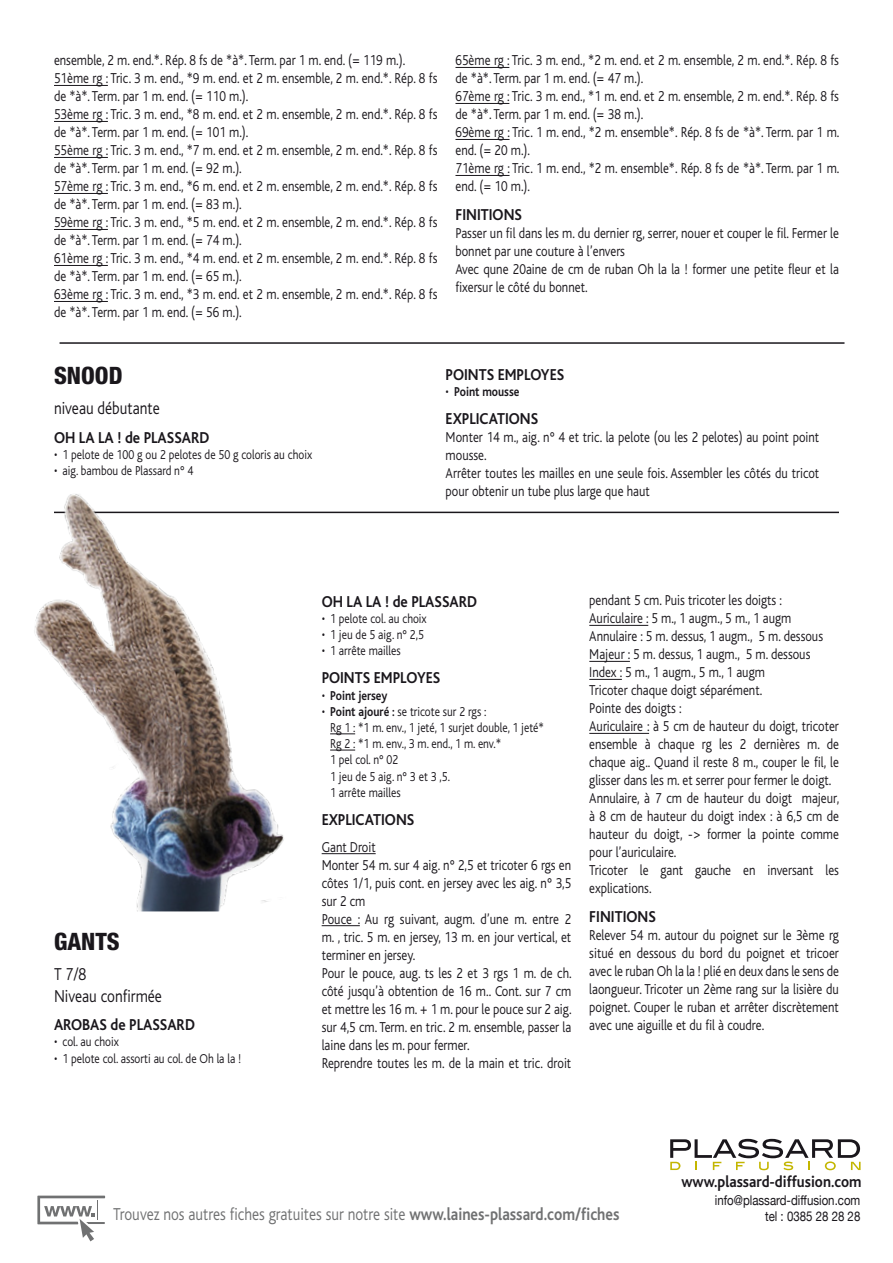
<style>
.page{position:relative;width:893px;height:1263px;background:#fff}
.page>*{position:absolute;margin:0;border:0;box-sizing:border-box;transform-origin:0 0}
.t1{font:800 condensed 24px "Helvetica Neue LT Std";color:#1a171c}
.t2{font:300 18px "Bliss";color:#707172;scale:.85 1}
.t3{font:300 18px/21.6px "Bliss";color:#1a171c;scale:.85 1}
.t4{font:700 16.5px "Bliss";color:#1a171c;scale:.9 1}
.t5{font:300 15px/18px "Bliss";color:#1a171c;scale:.85 1}
.t6{font:300 13.5px/16.2px "Bliss";color:#1a171c;scale:.85 1}
.t7{font:13.5px/16.2px "Helvetica Neue";color:#1a171c;text-align:right;scale:.85 1}
.t8{font:700 13.5px "Bliss";color:#1a171c;scale:.85 1}
.s1{font-weight:300}
.s2{font-weight:700}
</style>
<div class="page">
<hr style="left:54px;top:85px;width:54px;height:1px;background:#1a171c">
<hr style="left:54px;top:121px;width:54px;height:1px;background:#1a171c">
<hr style="left:54px;top:157px;width:54px;height:1px;background:#1a171c">
<hr style="left:54px;top:193px;width:54px;height:1px;background:#1a171c">
<hr style="left:54px;top:229px;width:54px;height:1px;background:#1a171c">
<hr style="left:54px;top:265px;width:54px;height:1px;background:#1a171c">
<hr style="left:54px;top:301px;width:54px;height:1px;background:#1a171c">
<hr style="left:455px;top:67px;width:54px;height:1px;background:#1a171c">
<hr style="left:455px;top:103px;width:54px;height:1px;background:#1a171c">
<hr style="left:455px;top:139px;width:54px;height:1px;background:#1a171c">
<hr style="left:455px;top:175px;width:54px;height:1px;background:#1a171c">
<svg style="left:37px;top:1195px;width:68px;height:46px"></svg>
<svg style="left:670px;top:1139px;width:191px;height:31px"></svg>
<svg style="left:330px;top:733px;width:25px;height:1px"></svg>
<svg style="left:330px;top:750px;width:25px;height:1px"></svg>
<hr style="left:322px;top:853px;width:54px;height:1px;background:#1a171c">
<hr style="left:322px;top:925px;width:38px;height:1px;background:#1a171c">
<hr style="left:589px;top:625px;width:59px;height:1px;background:#1a171c">
<hr style="left:589px;top:661px;width:41px;height:1px;background:#1a171c">
<hr style="left:589px;top:679px;width:33px;height:1px;background:#1a171c">
<hr style="left:589px;top:733px;width:60px;height:1px;background:#1a171c">
<hr style="left:60px;top:342px;width:784px;height:2px;background:#1a171c">
<hr style="left:54px;top:512px;width:785px;height:1px;background:#1a171c">
<img style="left:34px;top:494px;width:252px;height:417px">
<p class="t5" style="left:54px;top:52px;width:453px">ensemble, 2 m. end.*. Rép. 8 fs de *à*. Term. par 1 m. end. (= 119 m.).<br>51ème rg : Tric. 3 m. end., *9 m. end. et 2 m. ensemble, 2 m. end.*. Rép. 8 fs de *à*. Term. par 1 m. end. (= 110 m.).<br>53ème rg : Tric. 3 m. end., *8 m. end. et 2 m. ensemble, 2 m. end.*. Rép. 8 fs de *à*. Term. par 1 m. end. (= 101 m.).<br>55ème rg : Tric. 3 m. end., *7 m. end. et 2 m. ensemble, 2 m. end.*. Rép. 8 fs de *à*. Term. par 1 m. end. (= 92 m.).<br>57ème rg : Tric. 3 m. end., *6 m. end. et 2 m. ensemble, 2 m. end.*. Rép. 8 fs de *à*. Term. par 1 m. end. (= 83 m.).<br>59ème rg : Tric. 3 m. end., *5 m. end. et 2 m. ensemble, 2 m. end.*. Rép. 8 fs de *à*. Term. par 1 m. end. (= 74 m.).<br>61ème rg : Tric. 3 m. end., *4 m. end. et 2 m. ensemble, 2 m. end.*. Rép. 8 fs de *à*. Term. par 1 m. end. (= 65 m.).<br>63ème rg : Tric. 3 m. end., *3 m. end. et 2 m. ensemble, 2 m. end.*. Rép. 8 fs de *à*. Term. par 1 m. end. (= 56 m.).</p>
<p class="t5" style="left:455px;top:52px;width:453px">65ème rg : Tric. 3 m. end., *2 m. end. et 2 m. ensemble, 2 m. end.*. Rép. 8 fs de *à*. Term. par 1 m. end. (= 47 m.).<br>67ème rg : Tric. 3 m. end., *1 m. end. et 2 m. ensemble, 2 m. end.*. Rép. 8 fs de *à*. Term. par 1 m. end. (= 38 m.).<br>69ème rg : Tric. 1 m. end., *2 m. ensemble*. Rép. 8 fs de *à*. Term. par 1 m. end. (= 20 m.).<br>71ème rg : Tric. 1 m. end., *2 m. ensemble*. Rép. 8 fs de *à*. Term. par 1 m. end. (= 10 m.).</p>
<p class="t4" style="left:455px;top:206px;width:75px">FINITIONS</p>
<p class="t5" style="left:455px;top:224px;width:453px">Passer un fil dans les m. du dernier rg, serrer, nouer et couper le fil. Fermer le bonnet par une couture à l’envers<br>Avec qune 20aine de cm de ruban Oh la la ! former une petite fleur et la fixersur le côté du bonnet.</p>
<h1 class="t1" style="left:54px;top:361px;width:70px">SNOOD</h1>
<p class="t3" style="left:54px;top:398px;width:126px">niveau débutante</p>
<p class="t4" style="left:54px;top:429px;width:174px">OH LA LA ! de PLASSARD</p>
<p class="t6" style="left:54px;top:447px;width:305px">• 1 pelote de 100 g ou 2 pelotes de 50 g coloris au choix</p>
<p class="t6" style="left:54px;top:463px;width:166px">• aig. bambou de Plassard n° 4</p>
<p class="t4" style="left:446px;top:366px;width:133px">POINTS EMPLOYES</p>
<p class="t8" style="left:446px;top:384px;width:88px"><span class="s1">•</span> Point mousse</p>
<p class="t4" style="left:446px;top:410px;width:104px">EXPLICATIONS</p>
<p class="t5" style="left:446px;top:429px;width:441px">Monter 14 m., aig. n° 4 et tric. la pelote (ou les 2 pelotes) au point point mousse.<br>Arrêter toutes les mailles en une seule fois. Assembler les côtés du tricot pour obtenir un tube plus large que haut</p>
<h1 class="t1" style="left:54px;top:927px;width:67px">GANTS</h1>
<p class="t3" style="left:54px;top:964px;width:129px">T 7/8<br>Niveau confirmée</p>
<p class="t4" style="left:54px;top:1016px;width:158px">AROBAS de PLASSARD</p>
<p class="t6" style="left:54px;top:1034px;width:78px">• col. au choix</p>
<p class="t6" style="left:54px;top:1050px;width:222px">• 1 pelote col. assorti au col. de Oh la la !</p>
<p class="t4" style="left:322px;top:592px;width:174px">OH LA LA ! de PLASSARD</p>
<p class="t6" style="left:322px;top:610px;width:125px">• 1 pelote col. au choix</p>
<p class="t6" style="left:322px;top:627px;width:122px">• 1 jeu de 5 aig. n° 2,5</p>
<p class="t6" style="left:322px;top:643px;width:94px">• 1 arrête mailles</p>
<p class="t4" style="left:322px;top:669px;width:133px">POINTS EMPLOYES</p>
<p class="t8" style="left:322px;top:688px;width:79px"><span class="s1">•</span> Point jersey</p>
<p class="t6" style="left:330px;top:703px;width:253px;text-indent:-9px">• <span class="s2">Point ajouré :</span> se tricote sur 2 rgs :<br>Rg 1 : *1 m. env., 1 jeté, 1 surjet double, 1 jeté*<br>Rg 2 : *1 m. env., 3 m. end., 1 m. env.*<br>1 pel col. n° 02<br>1 jeu de 5 aig. n° 3 et 3 ,5.<br>1 arrête mailles</p>
<p class="t4" style="left:322px;top:811px;width:104px">EXPLICATIONS</p>
<p class="t5" style="left:322px;top:838px;width:296px">Gant Droit<br>Monter 54 m. sur 4 aig. n° 2,5 et tricoter 6 rgs en côtes 1/1, puis cont. en jersey avec les aig. n° 3,5 sur 2 cm<br>Pouce : Au rg suivant, augm. d’une m. entre 2 m. , tric. 5 m. en jersey, 13 m. en jour vertical, et terminer en jersey.<br>Pour le pouce, aug. ts les 2 et 3 rgs 1 m. de ch. côté jusqu’à obtention de 16 m.. Cont. sur 7 cm et mettre les 16 m. + 1 m. pour le pouce sur 2 aig. sur 4,5 cm. Term. en tric. 2 m. ensemble, passer la laine dans les m. pour fermer.<br>Reprendre toutes les m. de la main et tric. droit</p>
<p class="t5" style="left:589px;top:592px;width:296px">pendant 5 cm. Puis tricoter les doigts :<br>Auriculaire : 5 m., 1 augm., 5 m., 1 augm Annulaire : 5 m. dessus, 1 augm., 5 m. dessous Majeur : 5 m. dessus, 1 augm., 5 m. dessous Index : 5 m., 1 augm., 5 m., 1 augm<br>Tricoter chaque doigt séparément.<br>Pointe des doigts :<br>Auriculaire : à 5 cm de hauteur du doigt, tricoter ensemble à chaque rg les 2 dernières m. de chaque aig.. Quand il reste 8 m., couper le fil, le glisser dans les m. et serrer pour fermer le doigt.<br>Annulaire, à 7 cm de hauteur du doigt majeur, à 8 cm de hauteur du doigt index : à 6,5 cm de hauteur du doigt, -&gt; former la pointe comme pour l’auriculaire.<br>Tricoter le gant gauche en inversant les explications.</p>
<p class="t4" style="left:589px;top:908px;width:75px">FINITIONS</p>
<p class="t5" style="left:589px;top:926px;width:295px;text-align:justify">Relever 54 m. autour du poignet sur le 3ème rg situé en dessous du bord du poignet et tricoer avec le ruban Oh la la ! plié en deux dans le sens de laongueur. Tricoter un 2ème rang sur la lisière du poignet. Couper le ruban et arrêter discrètement avec une aiguille et du fil à coudre.</p>
<p class="t2" style="left:113px;top:1204px;width:597px">Trouvez nos autres fiches gratuites sur notre site <span class="s2">www.laines-plassard.com/fiches</span></p>
<p class="t4" style="left:681px;top:1173px;width:202px">www.plassard-diffusion.com</p>
<p class="t7" style="left:715px;top:1192px;width:173px">info@plassard-diffusion.com tel : 0385 28 28 28</p>
</div>
